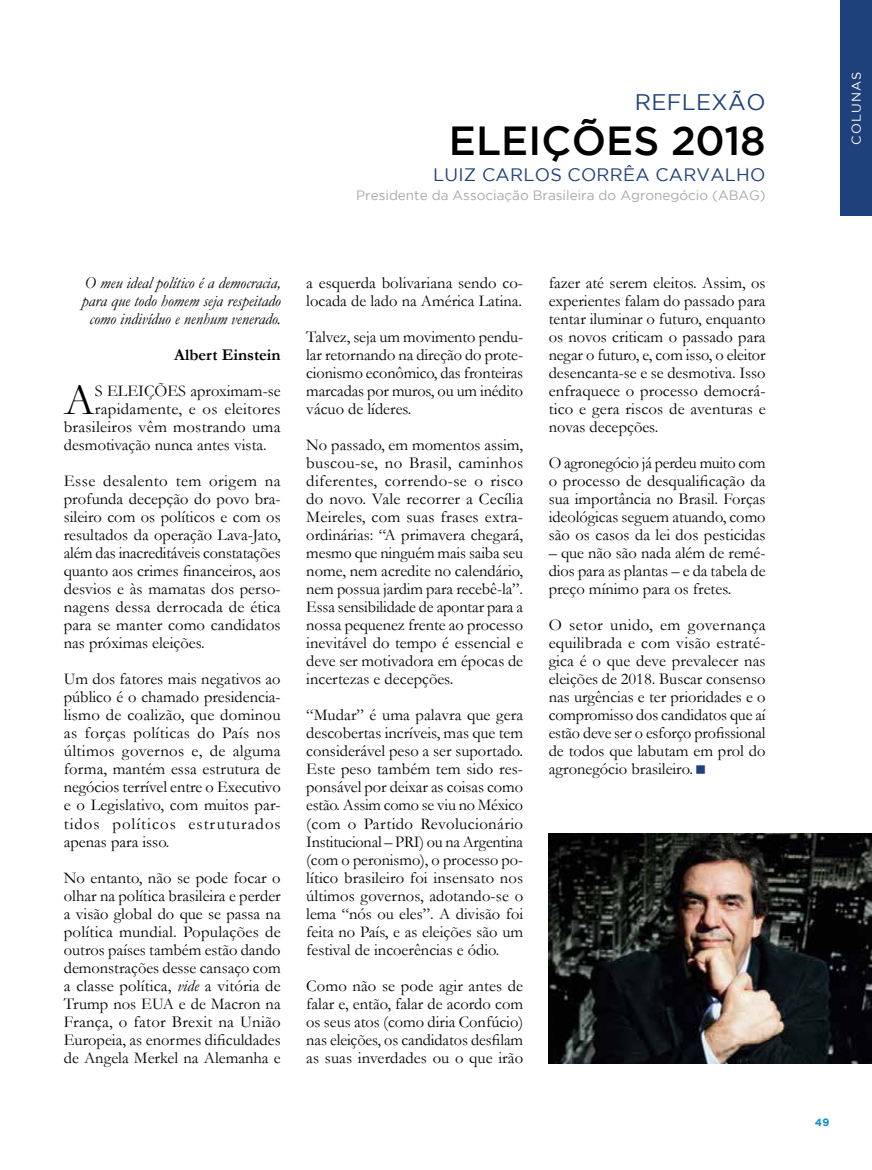
<style>
.page{position:relative;width:872px;height:1170px;background:#fff}
.page>*{position:absolute;margin:0;border:0;box-sizing:border-box;transform-origin:0 0}
.t1{font:45.3px "Garamond";color:#000}
.t2{font:500 40.5px "Gotham";letter-spacing:.005em;color:#000}
.t3{font:22.5px "Gotham";letter-spacing:.015em;color:#1e407b}
.t4{font:18px "Gotham";letter-spacing:.015em;color:#1e407b}
.t5{font:16.5px/18px "Garamond";color:#000;text-align:justify}
.t6{font:italic 16.5px/18px "Garamond";color:#000;text-align:center}
.t7{font:700 16.5px "Garamond";color:#000}
.t8{font:13.5px "Gotham";color:#a7a9ac}
.t9{font:12.75px "Gotham";letter-spacing:.095em;color:#fff}
.t10{font:700 10.5px "Gotham";color:#0e8ece}
.s1{font-style:italic}
</style>
<div class="page">
<div style="left:840px;top:0;width:32px;height:216px;background:#1e407b"></div>
<img style="left:548px;top:833px;width:324px;height:230px">
<h3 class="t3" style="left:635px;top:90px;width:132px">REFLEXÃO</h3>
<h2 class="t2" style="left:449px;top:118px;width:318px">ELEIÇÕES 2018</h2>
<p class="t4" style="left:433px;top:165px;width:334px">LUIZ CARLOS CORRÊA CARVALHO</p>
<p class="t8" style="left:356px;top:188px;width:411px">Presidente da Associação Brasileira do Agronegócio (ABAG)</p>
<p class="t6" style="left:82px;top:274px;width:200px">O meu ideal político é a democracia, para que todo homem seja respeitado como indivíduo e nenhum venerado.</p>
<p class="t7" style="left:174px;top:345px;width:108px">Albert Einstein</p>
<h1 class="t1" style="left:64px;top:373px;width:32px">A</h1>
<p class="t5" style="left:95px;top:382px;width:187px">S ELEIÇÕES aproximam-se</p>
<p class="t5" style="left:95px;top:400px;width:187px">rapidamente, e os eleitores</p>
<p class="t5" style="left:64px;top:418px;width:218px">brasileiros vêm mostrando uma</p>
<p class="t5" style="left:64px;top:436px;width:204px">desmotivação nunca antes vista.</p>
<p class="t5" style="left:64px;top:472px;width:218px">Esse desalento tem origem na profunda decepção do povo bra&shy;sileiro com os políticos e com os resultados da operação Lava-Jato, além das inacreditáveis constatações quanto aos crimes financeiros, aos desvios e às mamatas dos perso&shy;nagens dessa derrocada de ética para se manter como candidatos nas próximas eleições.</p>
<p class="t5" style="left:64px;top:670px;width:218px">Um dos fatores mais negativos ao público é o chamado presidencia&shy;lismo de coalizão, que dominou as forças políticas do País nos últimos governos e, de alguma forma, mantém essa estrutura de negócios terrível entre o Executivo e o Legislativo, com muitos par&shy;tidos políticos estruturados apenas para isso.</p>
<p class="t5" style="left:64px;top:868px;width:218px">No entanto, não se pode focar o olhar na política brasileira e perder a visão global do que se passa na política mundial. Populações de outros países também estão dando demonstrações desse cansaço com a classe política, <span class="s1">vide</span> a vitória de Trump nos EUA e de Macron na França, o fator Brexit na União Europeia, as enormes dificuldades de Angela Merkel na Alemanha e</p>
<p class="t5" style="left:306px;top:274px;width:218px">a esquerda bolivariana sendo co&shy;locada de lado na América Latina.</p>
<p class="t5" style="left:306px;top:328px;width:218px">Talvez, seja um movimento pendu&shy;lar retornando na direção do prote&shy;cionismo econômico, das fronteiras marcadas por muros, ou um inédito vácuo de líderes.</p>
<p class="t5" style="left:306px;top:436px;width:218px">No passado, em momentos assim, buscou-se, no Brasil, caminhos diferentes, correndo-se o risco do novo. Vale recorrer a Cecília Meireles, com suas frases extra&shy;ordinárias: “A primavera chegará, mesmo que ninguém mais saiba seu nome, nem acredite no calendário, nem possua jardim para recebê-la”.<br>Essa sensibilidade de apontar para a nossa pequenez frente ao processo inevitável do tempo é essencial e deve ser motivadora em épocas de incertezas e decepções.</p>
<p class="t5" style="left:306px;top:706px;width:218px">“Mudar” é uma palavra que gera descobertas incríveis, mas que tem considerável peso a ser suportado.<br>Este peso também tem sido res&shy;ponsável por deixar as coisas como estão. Assim como se viu no México (com o Partido Revolucionário Institucional – PRI) ou na Argentina (com o peronismo), o processo po&shy;lítico brasileiro foi insensato nos últimos governos, adotando-se o lema “nós ou eles”. A divisão foi feita no País, e as eleições são um festival de incoerências e ódio.</p>
<p class="t5" style="left:306px;top:976px;width:218px">Como não se pode agir antes de falar e, então, falar de acordo com os seus atos (como diria Confúcio) nas eleições, os candidatos desfilam as suas inverdades ou o que irão</p>
<p class="t5" style="left:549px;top:274px;width:218px">fazer até serem eleitos. Assim, os experientes falam do passado para tentar iluminar o futuro, enquanto os novos criticam o passado para negar o futuro, e, com isso, o eleitor desencanta-se e se desmotiva. Isso enfraquece o processo democrá&shy;tico e gera riscos de aventuras e novas decepções.</p>
<p class="t5" style="left:549px;top:454px;width:218px">O agronegócio já perdeu muito com o processo de desqualificação da sua importância no Brasil. Forças ideológicas seguem atuando, como são os casos da lei dos pesticidas</p>
<p class="t5" style="left:549px;top:544px;width:218px">– que não são nada além de remé&shy;dios para as plantas – e da tabela de preço mínimo para os fretes.</p>
<p class="t5" style="left:549px;top:616px;width:218px">O setor unido, em governança equilibrada e com visão estraté&shy;gica é o que deve prevalecer nas eleições de 2018. Buscar consenso nas urgências e ter prioridades e o compromisso dos candidatos que aí estão deve ser o esforço profissional de todos que labutam em prol do agronegócio brasileiro.</p>
<p class="t9" style="left:849px;top:145px;width:75px;rotate:-90deg">COLUNAS</p>
<p class="t10" style="left:815px;top:1116px;width:16px">49</p>
</div>
